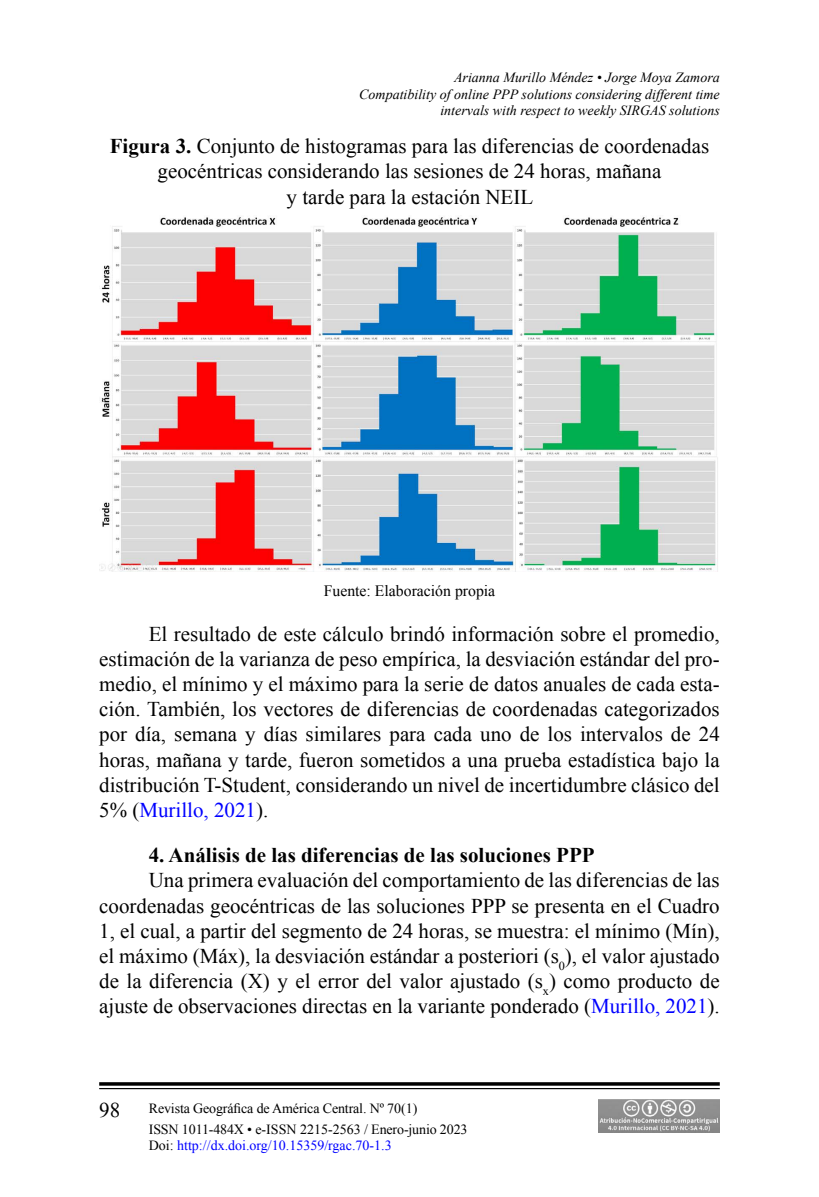
<style>
.page{position:relative;width:819px;height:1197px;background:#fff}
.page>*{position:absolute;margin:0;border:0;box-sizing:border-box;transform-origin:0 0}
.t1{font:21px/25.2px "Times New Roman";color:#000;text-align:justify}
.t2{font:700 21px "Times New Roman";color:#000}
.t3{font:15.75px "Times New Roman";color:#000}
.t4{font:italic 14px/16.8px "Times New Roman";color:#000;text-align:right}
.t5{font:14px/21px "Times New Roman";letter-spacing:-.01em;color:#000}
.t6{font:14px "Times New Roman";color:#00f}
.s1{font-weight:700}
.s2{color:#00f}
.s3{color:#000}
</style>
<div class="page">
<svg style="left:99px;top:1082px;width:621px;height:4px;background:#1f1f1f"></svg>
<hr style="left:99px;top:1088px;width:621px;height:1px;background:#000">
<img style="left:599px;top:1099px;width:121px;height:34px">
<img style="left:99px;top:217px;width:619px;height:355px">
<p class="t4" style="left:359px;top:68px;width:362px">Arianna Murillo Méndez • Jorge Moya Zamora<br>Compatibility of online PPP solutions considering different time intervals with respect to weekly SIRGAS solutions</p>
<p class="t1" style="left:110px;top:133px;width:601px;text-align:center"><span class="s1">Figura 3.</span> Conjunto de histogramas para las diferencias de coordenadas geocéntricas considerando las sesiones de 24 horas, mañana<br>y tarde para la estación NEIL</p>
<p class="t3" style="left:324px;top:580px;width:173px">Fuente: Elaboración propia</p>
<p class="t1" style="left:99px;top:621px;width:622px;text-indent:50px">El resultado de este cálculo brindó información sobre el promedio, estimación de la varianza de peso empírica, la desviación estándar del pro&shy;medio, el mínimo y el máximo para la serie de datos anuales de cada esta&shy;ción. También, los vectores de diferencias de coordenadas categorizados por día, semana y días similares para cada uno de los intervalos de 24 horas, mañana y tarde, fueron sometidos a una prueba estadística bajo la distribución T-Student, considerando un nivel de incertidumbre clásico del 5% (<span class="s2">Murillo, 2021</span>).</p>
<p class="t2" style="left:149px;top:841px;width:447px">4. Análisis de las diferencias de las soluciones PPP</p>
<p class="t1" style="left:99px;top:867px;width:622px;text-indent:50px">Una primera evaluación del comportamiento de las diferencias de las coordenadas geocéntricas de las soluciones PPP se presenta en el Cuadro 1, el cual, a partir del segmento de 24 horas, se muestra: el mínimo (Mín), el máximo (Máx), la desviación estándar a posteriori (s<sub>0</sub>), el valor ajustado de la diferencia (X) y el error del valor ajustado (s<sub>x</sub>) como producto de ajuste de observaciones directas en la variante ponderado (<span class="s2">Murillo, 2021</span>).</p>
<p class="t1" style="left:99px;top:1097px;width:22px">98</p>
<p class="t5" style="left:149px;top:1097px;width:320px">Revista Geográfica de América Central. Nº 70(1)<br>ISSN 1011-484X • e-ISSN 2215-2563 / Enero-junio 2023</p>
<p class="t6" style="left:149px;top:1136px;width:244px"><span class="s3">Doi:</span> http://dx.doi.org/10.15359/rgac.70-1.3</p>
</div>
